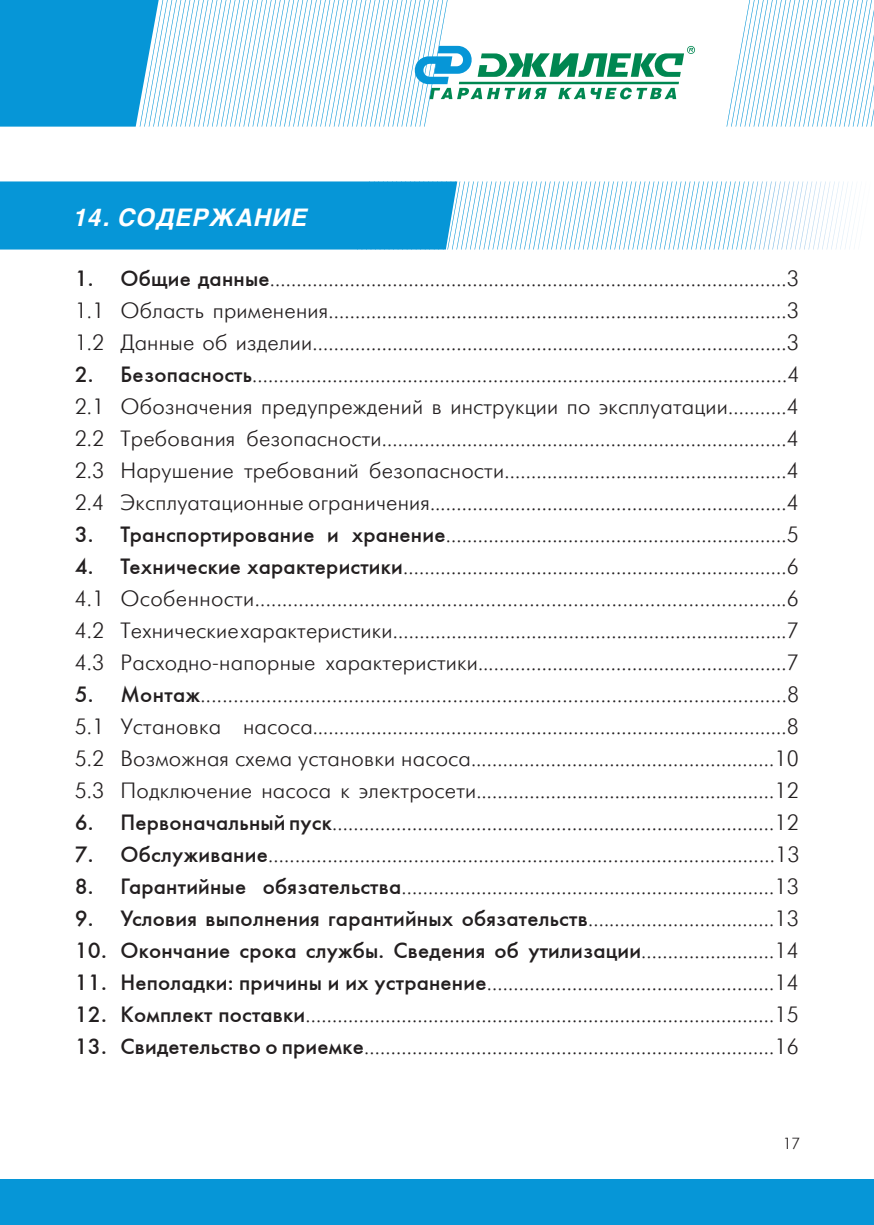
<style>
.page{position:relative;width:874px;height:1225px;background:#fff}
.page>*{position:absolute;margin:0;border:0;box-sizing:border-box;transform-origin:0 0}
.t1{font:italic 700 24px "Helios";letter-spacing:.04em;color:#fff}
.t2{font:22px/32px "Futuris Light C";letter-spacing:.01em;color:#231f20}
.t3{font:22px "Futuris C";letter-spacing:.01em;color:#231f20}
.t4{font:16px "Futuris Light C";color:#231f20}
.s1{font-family:"Futuris C"}
.s2{font-family:"Futuris Light C"}
</style>
<div class="page">
<svg style="left:0;top:0;width:694px;height:127px"></svg>
<svg style="left:726px;top:0;width:147px;height:127px"></svg>
<div style="left:0;top:1179px;width:873px;height:46px;background:#0696d7"></div>
<div style="left:0;top:181px;width:457px;height:68px;background:#0696d7"></div>
<svg style="left:501px;top:181px;width:355px;height:68px"></svg>
<p class="t1" style="left:74px;top:203px;width:235px">14. СОДЕРЖАНИЕ</p>
<p class="t2" style="left:120px;top:263px;width:679px"><span class="s1">Общие данные</span>.................................................................................................3<br>Область применения......................................................................................3</p>
<p class="t2" style="left:120px;top:327px;width:679px">Данные об изделии.........................................................................................3</p>
<p class="t2" style="left:120px;top:359px;width:680px"><span class="s1">Безопасность</span>....................................................................................................4</p>
<p class="t2" style="left:120px;top:391px;width:679px">Обозначения предупреждений в инструкции по эксплуатации...........4</p>
<p class="t2" style="left:120px;top:423px;width:679px">Требования безопасности............................................................................4</p>
<p class="t2" style="left:120px;top:455px;width:679px">Нарушение требований безопасности.....................................................4</p>
<p class="t2" style="left:120px;top:487px;width:679px">Эксплуатационные ограничения…................................................................4</p>
<p class="t2" style="left:120px;top:519px;width:679px"><span class="s1">Транспортирование и хранение</span>................................................................5</p>
<p class="t2" style="left:120px;top:551px;width:679px"><span class="s1">Технические характеристики</span>........................................................................6</p>
<p class="t2" style="left:120px;top:583px;width:679px">Особенности..............................................................................................…6</p>
<p class="t2" style="left:120px;top:615px;width:679px">Технические характеристики.......................................................................…7</p>
<p class="t2" style="left:120px;top:647px;width:679px">Расходно-напорные характеристики….......................................................7</p>
<p class="t2" style="left:120px;top:679px;width:680px"><span class="s1">Монтаж</span>...........................................................................................................8</p>
<p class="t2" style="left:120px;top:711px;width:679px">Установка насоса…......................................................................................8</p>
<p class="t2" style="left:120px;top:743px;width:679px">Возможная схема установки насоса…......................................................10</p>
<p class="t2" style="left:120px;top:775px;width:679px">Подключение насоса к электросети….....................................................12</p>
<p class="t2" style="left:120px;top:807px;width:679px"><span class="s1">Первоначальный пуск</span>...................................................................................12</p>
<p class="t2" style="left:120px;top:839px;width:680px;text-align:justify"><span class="s1">Обслуживание</span>..............................................................................................13<br><span class="s1">Гарантийные обязательства</span>......................................................................13<br><span class="s1">Условия выполнения гарантийных обязательств</span>...................................13</p>
<p class="t3" style="left:120px;top:937px;width:679px">Окончание срока службы. Сведения об утилизации<span class="s2">.........................14</span></p>
<p class="t2" style="left:120px;top:967px;width:679px"><span class="s1">Неполадки: причины и их устранение</span>......................................................14<br><span class="s1">Комплект поставки</span>........................................................................................15</p>
<p class="t2" style="left:120px;top:1031px;width:679px"><span class="s1">Свидетельство о приемке</span>.............................................................................16</p>
<p class="t3" style="left:75px;top:265px;width:20px">1.</p>
<p class="t2" style="left:75px;top:295px;width:31px">1.1</p>
<p class="t2" style="left:75px;top:327px;width:31px">1.2</p>
<p class="t3" style="left:75px;top:361px;width:20px">2.</p>
<p class="t2" style="left:75px;top:391px;width:31px">2.1</p>
<p class="t2" style="left:75px;top:423px;width:31px">2.2</p>
<p class="t2" style="left:75px;top:455px;width:31px">2.3</p>
<p class="t2" style="left:75px;top:487px;width:31px">2.4</p>
<p class="t3" style="left:75px;top:521px;width:20px">3.</p>
<p class="t3" style="left:75px;top:553px;width:20px">4.</p>
<p class="t2" style="left:75px;top:583px;width:31px">4.1</p>
<p class="t2" style="left:75px;top:615px;width:31px">4.2</p>
<p class="t2" style="left:75px;top:647px;width:31px">4.3</p>
<p class="t3" style="left:75px;top:681px;width:20px">5.</p>
<p class="t2" style="left:75px;top:711px;width:31px">5.1</p>
<p class="t2" style="left:75px;top:743px;width:31px">5.2</p>
<p class="t2" style="left:75px;top:775px;width:31px">5.3</p>
<p class="t3" style="left:75px;top:809px;width:20px">6.</p>
<p class="t3" style="left:75px;top:841px;width:20px">7.</p>
<p class="t3" style="left:75px;top:873px;width:20px">8.</p>
<p class="t3" style="left:75px;top:905px;width:20px">9.</p>
<p class="t3" style="left:75px;top:937px;width:34px">10.</p>
<p class="t3" style="left:75px;top:969px;width:34px">11.</p>
<p class="t3" style="left:75px;top:1001px;width:34px">12.</p>
<p class="t3" style="left:75px;top:1033px;width:34px">13.</p>
<p class="t4" style="left:782px;top:1135px;width:19px">17</p>
</div>
